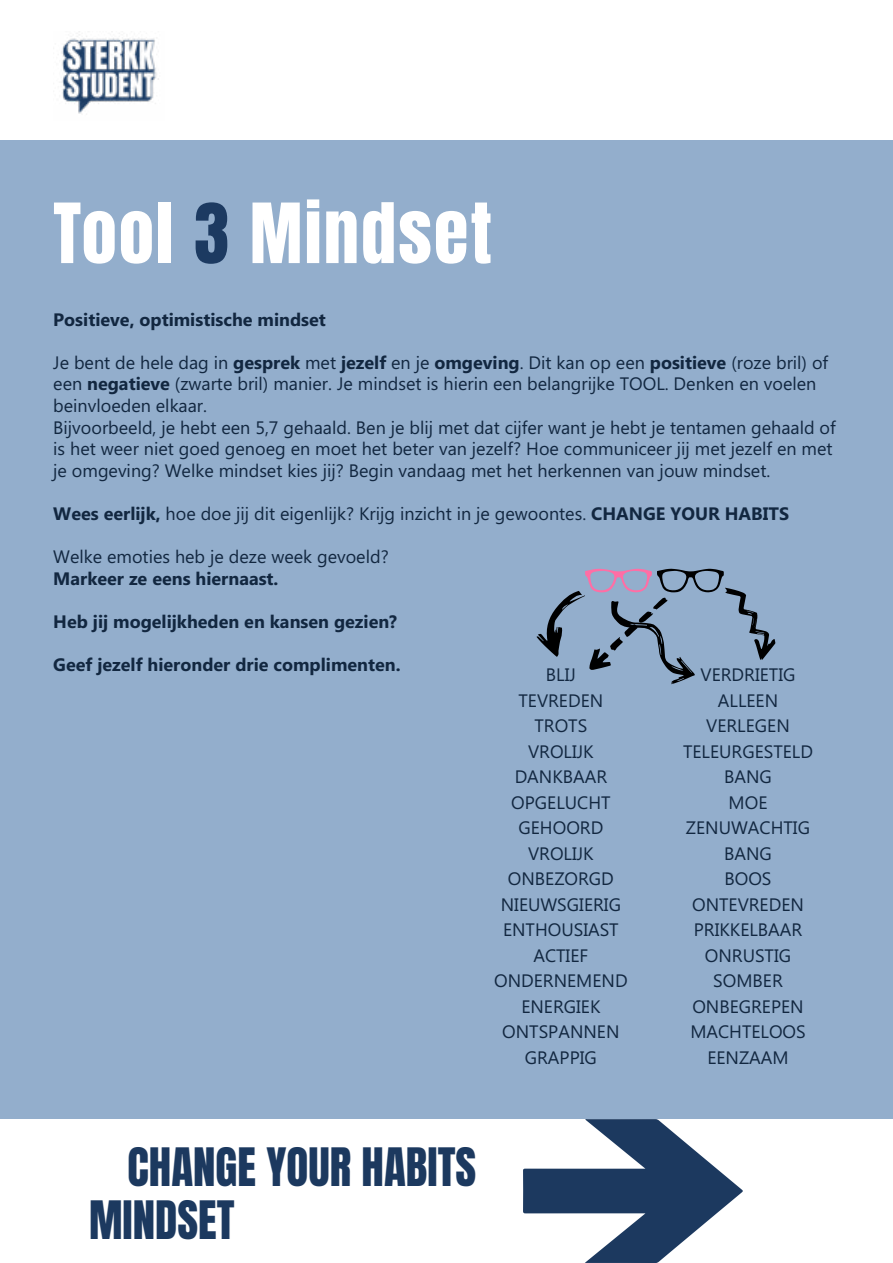
<style>
.page{position:relative;width:893px;height:1263px;background:#fff}
.page>*{position:absolute;margin:0;border:0;box-sizing:border-box;transform-origin:0 0}
.t1{font:70.5px "Anton";letter-spacing:.03em;color:#fff}
.t2{font:45px/52.9px "Anton";color:#1c395f}
.t3{font:18px/25.5px "Microsoft Phags Pa";color:#122740;text-align:center}
.t4{font:700 18px "Microsoft Phags Pa";color:#122740}
.s1{color:#1c3a61}
.s2{font-weight:700}
</style>
<div class="page">
<div style="left:1px;top:140px;width:892px;height:979px;background:#93aecc"></div>
<img style="left:61px;top:34px;width:98px;height:80px">
<svg style="left:523px;top:1119px;width:220px;height:144px"></svg>
<svg style="left:537px;top:569px;width:238px;height:115px"></svg>
<h1 class="t1" style="left:53px;top:197px;width:440px">Tool <span class="s1">3</span> Mindset</h1>
<p class="t4" style="left:53px;top:306px;width:274px">Positieve, optimistische mindset</p>
<p class="t3" style="left:53px;top:351px;width:784px;line-height:21.6px;text-align:left">Je bent de hele dag in <span class="s2">gesprek</span> met <span class="s2">jezelf</span> en je <span class="s2">omgeving</span>. Dit kan op een <span class="s2">positieve</span> (roze bril) of een <span class="s2">negatieve</span> (zwarte bril) manier. Je mindset is hierin een belangrijke TOOL. Denken en voelen beinvloeden elkaar.<br>Bijvoorbeeld, je hebt een 5,7 gehaald. Ben je blij met dat cijfer want je hebt je tentamen gehaald of is het weer niet goed genoeg en moet het beter van jezelf? Hoe communiceer jij met jezelf en met je omgeving? Welke mindset kies jij? Begin vandaag met het herkennen van jouw mindset.</p>
<p class="t3" style="left:53px;top:500px;width:737px"><span class="s2">Wees eerlijk,</span> hoe doe jij dit eigenlijk? Krijg inzicht in je gewoontes. <span class="s2">CHANGE YOUR HABITS</span></p>
<p class="t3" style="left:53px;top:543px;width:337px">Welke emoties heb je deze week gevoeld?</p>
<p class="t4" style="left:53px;top:566px;width:227px">Markeer ze eens hiernaast.</p>
<p class="t4" style="left:53px;top:609px;width:345px">Heb jij mogelijkheden en kansen gezien?</p>
<p class="t4" style="left:53px;top:652px;width:349px">Geef jezelf hieronder drie complimenten.</p>
<p class="t3" style="left:494px;top:661px;width:135px">BLIJ<br>TEVREDEN<br>TROTS<br>VROLIJK<br>DANKBAAR<br>OPGELUCHT<br>GEHOORD<br>VROLIJK<br>ONBEZORGD<br>NIEUWSGIERIG<br>ENTHOUSIAST<br>ACTIEF<br>ONDERNEMEND<br>ENERGIEK<br>ONTSPANNEN<br>GRAPPIG</p>
<p class="t3" style="left:683px;top:661px;width:131px">VERDRIETIG<br>ALLEEN<br>VERLEGEN<br>TELEURGESTELD<br>BANG<br>MOE<br>ZENUWACHTIG<br>BANG<br>BOOS<br>ONTEVREDEN<br>PRIKKELBAAR<br>ONRUSTIG<br>SOMBER<br>ONBEGREPEN<br>MACHTELOOS<br>EENZAAM</p>
<h2 class="t2" style="left:89px;top:1144px;width:389px;text-indent:39px">CHANGE YOUR HABITS<br>MINDSET</h2>
</div>
